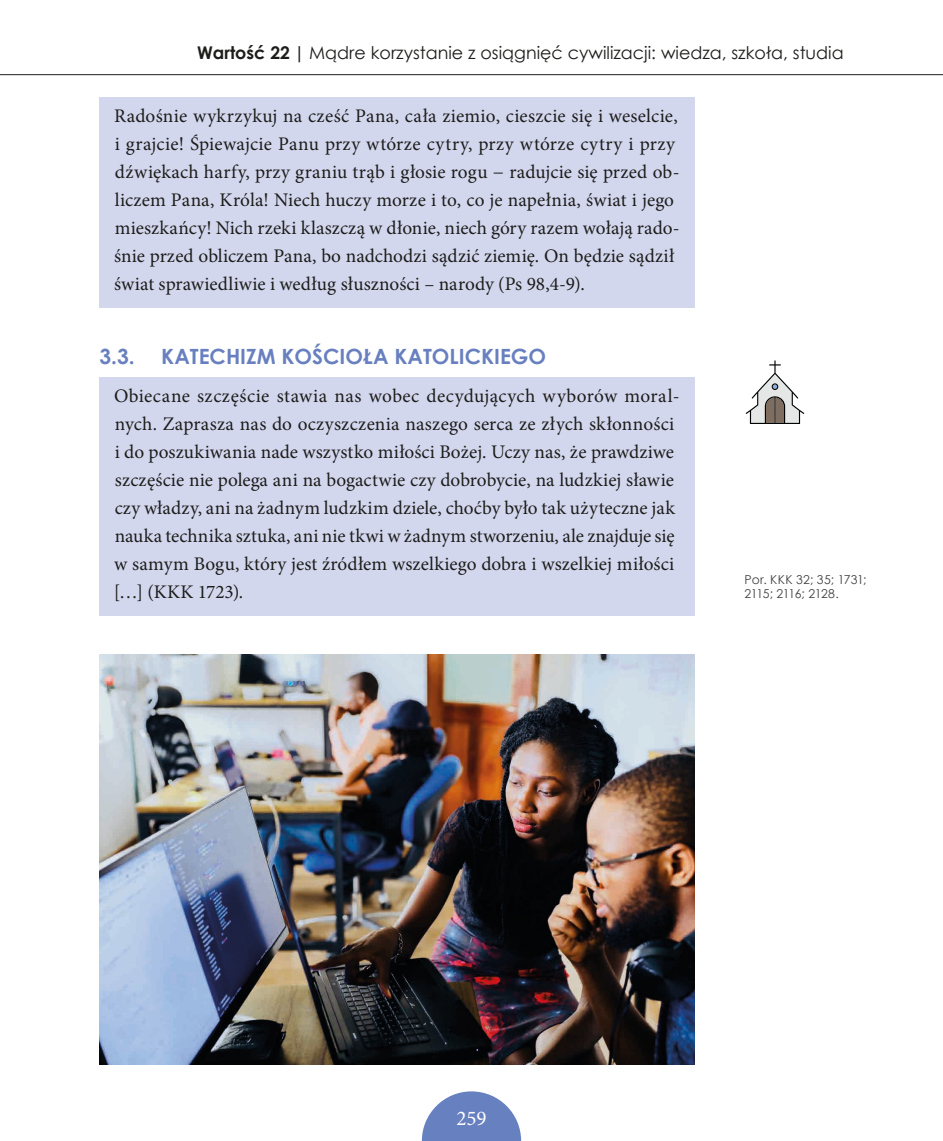
<style>
.page{position:relative;width:943px;height:1141px;background:#fff}
.page>*{position:absolute;margin:0;border:0;box-sizing:border-box;transform-origin:0 0}
.t1{font:700 21px "Century Gothic";color:#6880bf}
.t2{font:21px "Minion Pro";color:#fff}
.t3{font:19.25px/28px "Minion Pro";letter-spacing:.01em;color:#1d1d1b}
.t4{font:17.5px "Century Gothic";color:#1d1d1b}
.t5{font:12.25px/14.7px "Century Gothic";letter-spacing:-.025em;color:#414141}
.s1{font-weight:700}
</style>
<div class="page">
<div style="left:99px;top:97px;width:595px;height:211px;background:#d3d7ee"></div>
<div style="left:99px;top:377px;width:595px;height:239px;background:#d3d7ee"></div>
<svg style="left:745px;top:360px;width:59px;height:64px"></svg>
<img style="left:99px;top:654px;width:595px;height:410px">
<hr style="left:0;top:74px;width:943px;height:1px;background:#1d1d1b">
<svg style="left:422px;top:1091px;width:99px;height:50px"></svg>
<p class="t4" style="left:197px;top:41px;width:648px"><span class="s1">Wartość 22 |</span> Mądre korzystanie z osiągnięć cywilizacji: wiedza, szkoła, studia</p>
<p class="t3" style="left:114px;top:102px;width:567px">Radośnie wykrzykuj na cześć Pana, cała ziemio, cieszcie się i weselcie, i grajcie! Śpiewajcie Panu przy wtórze cytry, przy wtórze cytry i przy dźwiękach harfy, przy graniu trąb i głosie rogu − radujcie się przed ob‑ liczem Pana, Króla! Niech huczy morze i to, co je napełnia, świat i jego mieszkańcy! Nich rzeki klaszczą w dłonie, niech góry razem wołają rado‑ śnie przed obliczem Pana, bo nadchodzi sądzić ziemię. On będzie sądził świat sprawiedliwie i według słuszności – narody (Ps 98,4‑9).</p>
<p class="t1" style="left:99px;top:340px;width:37px">3.3.</p>
<p class="t1" style="left:161px;top:340px;width:386px">KATECHIZM KOŚCIOŁA KATOLICKIEGO</p>
<p class="t3" style="left:114px;top:382px;width:567px">Obiecane szczęście stawia nas wobec decydujących wyborów moral‑ nych. Zaprasza nas do oczyszczenia naszego serca ze złych skłonności i do poszukiwania nade wszystko miłości Bożej. Uczy nas, że prawdziwe szczęście nie polega ani na bogactwie czy dobrobycie, na ludzkiej sławie czy władzy, ani na żadnym ludzkim dziele, choćby było tak użyteczne jak nauka technika sztuka, ani nie tkwi w żadnym stworzeniu, ale znajduje się w samym Bogu, który jest źródłem wszelkiego dobra i wszelkiej miłości […] (KKK 1723).</p>
<p class="t5" style="left:744px;top:572px;width:124px">Por. KKK 32; 35; 1731;<br>2115; 2116; 2128.</p>
<p class="t2" style="left:456px;top:1104px;width:32px">259</p>
</div>
